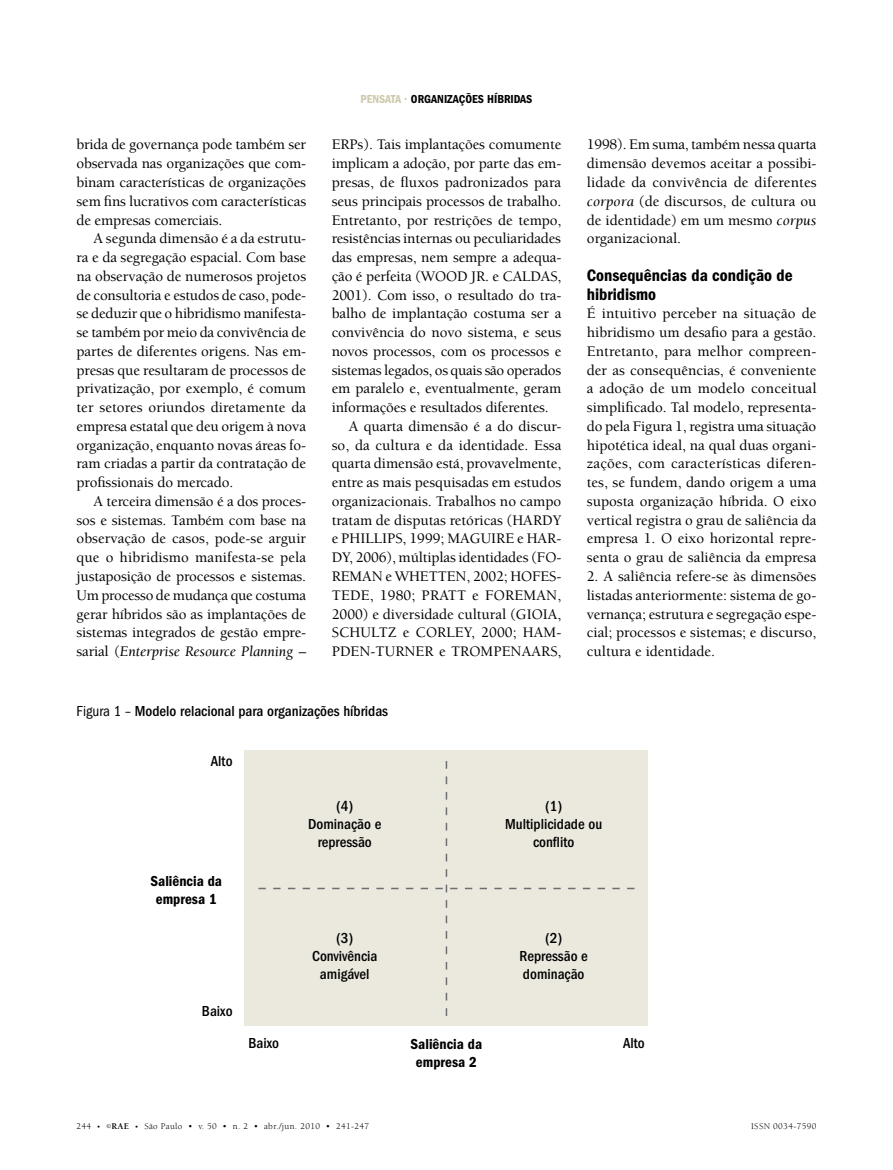
<style>
.page{position:relative;width:893px;height:1170px;background:#fff}
.page>*{position:absolute;margin:0;border:0;box-sizing:border-box;transform-origin:0 0}
.t1{font:600 condensed 17.25px/18.8px "Franklin Gothic";color:#000}
.t2{font:500 15px/18.8px "Berkeley";letter-spacing:-.005em;color:#000;text-align:justify}
.t3{font:500 condensed 15px/18px "Franklin Gothic";color:#000;text-align:center}
.t4{font:600 condensed 15px/18px "Franklin Gothic";color:#000;text-align:center}
.t5{font:500 15px "Berkeley";letter-spacing:.06em;color:#000}
.t6{font:600 condensed 12px "Franklin Gothic";color:#000}
.t7{font:600 condensed 12px "Franklin Gothic";color:#cec9ac}
.t8{font:9px "Berkeley";letter-spacing:.04em;color:#000}
.s1{font-weight:400;font-style:italic}
.s2{color:#cec9ac}
.s3{font-weight:400}
.s4{font-size:7.5px}
.s5{font-size:6px}
.s6{font-weight:700}
</style>
<div class="page">
<div style="left:245px;top:750px;width:403px;height:276px;background:#ebe9de"></div>
<svg style="left:258px;top:761px;width:376px;height:254px"></svg>
<p class="t2" style="left:76px;top:136px;width:231px">brida de governança pode também ser observada nas organizações que com&shy;binam características de organizações sem fins lucrativos com características de empresas comerciais.</p>
<p class="t2" style="left:77px;top:229px;width:231px;text-indent:17px">A segunda dimensão é a da estrutu&shy;ra e da segregação espacial. Com base na observação de numerosos projetos de consultoria e estudos de caso, pode&shy;se deduzir que o hibridismo manifesta&shy;se também por meio da convivência de partes de diferentes origens. Nas em&shy;presas que resultaram de processos de privatização, por exemplo, é comum ter setores oriundos diretamente da empresa estatal que deu origem à nova organização, enquanto novas áreas fo&shy;ram criadas a partir da contratação de profissionais do mercado.</p>
<p class="t2" style="left:77px;top:492px;width:231px;text-indent:17px">A terceira dimensão é a dos proces&shy;sos e sistemas. Também com base na observação de casos, pode-se arguir que o hibridismo manifesta-se pela justaposição de processos e sistemas.<br>Um processo de mudança que costuma gerar híbridos são as implantações de sistemas integrados de gestão empre&shy;sarial (<span class="s1">Enterprise Resource Planning</span> –</p>
<p class="t7" style="left:361px;top:93px;width:13px">pensata</p>
<p class="t6" style="left:405px;top:93px;width:129px"><span class="s2">•</span> ORGANIZAÇÕES HÍBRIDAS</p>
<p class="t2" style="left:332px;top:136px;width:231px">ERPs). Tais implantações comumente</p>
<p class="t2" style="left:332px;top:154px;width:231px">implicam a adoção, por parte das em-</p>
<p class="t2" style="left:332px;top:173px;width:231px">presas, de fluxos padronizados para</p>
<p class="t2" style="left:332px;top:192px;width:231px">seus principais processos de trabalho.</p>
<p class="t2" style="left:332px;top:211px;width:231px">Entretanto, por restrições de tempo,</p>
<p class="t2" style="left:332px;top:229px;width:231px">resistências internas ou peculiaridades</p>
<p class="t2" style="left:332px;top:248px;width:231px">das empresas, nem sempre a adequa-</p>
<p class="t2" style="left:332px;top:267px;width:231px">ção é perfeita (Wood Jr. e Caldas ,</p>
<p class="t2" style="left:332px;top:286px;width:231px">2001). Com isso, o resultado do tra-</p>
<p class="t2" style="left:332px;top:304px;width:231px">balho de implantação costuma ser a</p>
<p class="t2" style="left:332px;top:323px;width:231px">convivência do novo sistema, e seus</p>
<p class="t2" style="left:332px;top:342px;width:231px">novos processos, com os processos e</p>
<p class="t2" style="left:332px;top:361px;width:231px">sistemas legados, os quais são operados</p>
<p class="t2" style="left:332px;top:379px;width:231px">em paralelo e, eventualmente, geram</p>
<p class="t2" style="left:332px;top:398px;width:219px">informações e resultados diferentes.</p>
<p class="t2" style="left:349px;top:417px;width:214px">A quarta dimensão é a do discur-</p>
<p class="t2" style="left:332px;top:436px;width:231px">so, da cultura e da identidade. Essa</p>
<p class="t2" style="left:332px;top:454px;width:231px">quarta dimensão está, provavelmente,</p>
<p class="t2" style="left:332px;top:473px;width:231px">entre as mais pesquisadas em estudos</p>
<p class="t2" style="left:332px;top:492px;width:231px">organizacionais. Trabalhos no campo</p>
<p class="t2" style="left:332px;top:511px;width:231px">tratam de disputas retóricas (Hardy</p>
<p class="t2" style="left:332px;top:529px;width:231px">e Phillips , 1999; Maguire e Har-</p>
<p class="t2" style="left:332px;top:548px;width:231px">dy, 2006), múltiplas identidades (Fo-</p>
<p class="t2" style="left:332px;top:567px;width:21px">reman</p>
<p class="t2" style="left:386px;top:567px;width:135px">e Whetten , 2002; Hofes</p>
<p class="t2" style="left:556px;top:567px;width:6px">-</p>
<p class="t5" style="left:332px;top:587px;width:195px">tede, 1980; Pratt e Foreman</p>
<p class="t2" style="left:332px;top:586px;width:231px;text-indent:226px">, 2000) e diversidade cultural (Gioia , Schultz e Corley, 2000; Ham</p>
<p class="t2" style="left:556px;top:623px;width:6px">-</p>
<p class="t2" style="left:332px;top:642px;width:149px">pden-Turner e Trompenaa</p>
<p class="t2" style="left:541px;top:642px;width:22px">rs,</p>
<p class="t2" style="left:587px;top:136px;width:231px">1998). Em suma, também nessa quarta dimensão devemos aceitar a possibi&shy;lidade da convivência de diferentes <span class="s1">corpora</span> (de discursos, de cultura ou de identidade) em um mesmo <span class="s1">corpus </span>organizacional.</p>
<p class="t1" style="left:587px;top:266px;width:207px">Consequências da condição de hibridismo</p>
<p class="t2" style="left:587px;top:304px;width:231px">É intuitivo perceber na situação de hibridismo um desafio para a gestão.<br>Entretanto, para melhor compreen&shy;der as consequências, é conveniente a adoção de um modelo conceitual simplificado. Tal modelo, representa&shy;do pela Figura 1, registra uma situação hipotética ideal, na qual duas organi&shy;zações, com características diferen&shy;tes, se fundem, dando origem a uma suposta organização híbrida. O eixo vertical registra o grau de saliência da empresa 1. O eixo horizontal repre&shy;senta o grau de saliência da empresa</p>
<p class="t2" style="left:587px;top:567px;width:231px">2. A saliência refere-se às dimensões listadas anteriormente: sistema de go&shy;vernança; estrutura e segregação espe&shy;cial; processos e sistemas; e discurso, cultura e identidade.</p>
<p class="t3" style="left:76px;top:702px;width:313px"><span class="s3">Figura 1 –</span> Modelo relacional para organizações híbridas</p>
<p class="t3" style="left:211px;top:752px;width:23px">Alto</p>
<p class="t3" style="left:308px;top:796px;width:75px">(4)<br>Dominação e repressão</p>
<p class="t4" style="left:151px;top:872px;width:73px">Saliência da empresa 1</p>
<p class="t3" style="left:202px;top:1001px;width:32px">Baixo</p>
<p class="t3" style="left:312px;top:928px;width:67px">(3)<br>Convivência amigável</p>
<p class="t3" style="left:505px;top:796px;width:99px">(1)<br>Multiplicidade ou conflito</p>
<p class="t3" style="left:520px;top:928px;width:70px">(2)<br>Repressão e dominação</p>
<p class="t4" style="left:411px;top:1034px;width:73px">Saliência da empresa 2</p>
<p class="t3" style="left:248px;top:1034px;width:32px">Baixo</p>
<p class="t3" style="left:623px;top:1034px;width:23px">Alto</p>
<p class="t8" style="left:76px;top:1121px;width:294px">244 <span class="s4">•</span> <span class="s5">©</span><span class="s6">RAE</span> <span class="s4">•</span> São Paulo • v. 50 • n. 2 • abr./jun. 2010 • 241-247</p>
<p class="t8" style="left:751px;top:1121px;width:67px">ISSN 0034-7590</p>
</div>
